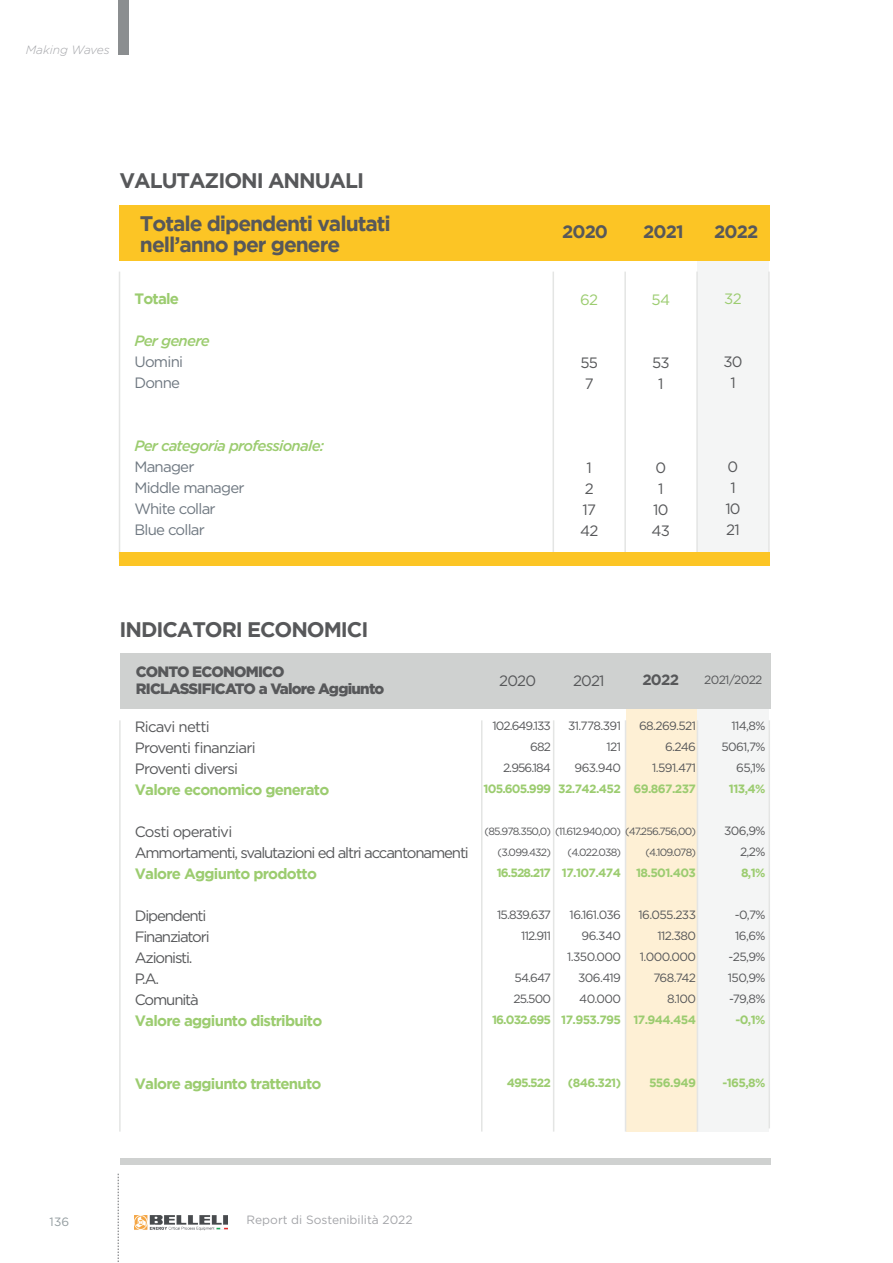
<style>
.page{position:relative;width:893px;height:1263px;background:#fff}
.page>*{position:absolute;margin:0;border:0;box-sizing:border-box;transform-origin:0 0}
.t1{font:700 21px/21px "Gotham";letter-spacing:-.05em;color:#57585a}
.t2{font:700 18px "Gotham";letter-spacing:-.05em;color:#57585a}
.t3{font:15px/21px "Gotham";letter-spacing:-.075em;color:#57585a}
.t4{font:700 15px "Gotham";letter-spacing:-.05em;color:#9ccc70}
.t5{font:15px/21px "Gotham";letter-spacing:-.05em;color:#6f7881}
.t6{font:15px/21px "Gotham";letter-spacing:-.05em;color:#57585a}
.t7{font:900 15px/16.5px "Gotham";letter-spacing:-.05em;color:#57585a}
.t8{font:italic 500 15px "Gotham";letter-spacing:-.05em;color:#9ccc70}
.t9{font:15px/21px "Gotham";color:#57585a;text-align:center}
.t10{font:15px "Gotham";color:#9ccc70}
.t11{font:700 15px "Gotham";color:#57585a}
.t12{font:15px "Gotham";color:#9ccc70}
.t13{font:12px/21px "Gotham";letter-spacing:-.05em;color:#57585a;text-align:right}
.t14{font:700 12px "Gotham";letter-spacing:-.05em;color:#9ccc70}
.t15{font:12px/21px "Gotham";letter-spacing:-.075em;color:#57585a;text-align:right}
.t16{font:12px "Gotham";color:#a4a5a9}
.t17{font:italic 300 12px "Gotham";color:#a4a5a9}
.t18{font:700 12px "Gotham";letter-spacing:-.075em;color:#9ccc70}
.t19{font:12px "Gotham";color:#949da0}
.t20{font:10.5px/21px "Gotham";letter-spacing:-.075em;color:#57585a}
</style>
<div class="page">
<svg style="left:118px;top:1174px;width:1px;height:88px"></svg>
<div style="left:118px;top:0;width:11px;height:54px;background:#8b8e90"></div>
<img style="left:135px;top:1216px;width:92px;height:14px">
<div style="left:626px;top:709px;width:71px;height:422px;background:#fef0d5"></div>
<div style="left:697px;top:225px;width:72px;height:340px;background:#f4f5f5"></div>
<div style="left:697px;top:709px;width:72px;height:422px;background:#f4f5f5"></div>
<div style="left:120px;top:205px;width:650px;height:55px;background:#fcc525"></div>
<hr style="left:119px;top:272px;width:1px;height:287px;background:#e4e5e4">
<hr style="left:552px;top:272px;width:2px;height:287px;background:#e4e5e4">
<hr style="left:624px;top:272px;width:2px;height:287px;background:#e4e5e4">
<hr style="left:768px;top:272px;width:2px;height:287px;background:#e4e5e4">
<hr style="left:696px;top:272px;width:2px;height:287px;background:#e4e5e4">
<div style="left:120px;top:654px;width:650px;height:55px;background:#cfd1d0"></div>
<hr style="left:119px;top:720px;width:2px;height:411px;background:#e4e5e4">
<hr style="left:553px;top:720px;width:1px;height:411px;background:#e4e5e4">
<hr style="left:625px;top:720px;width:1px;height:411px;background:#e4e5e4">
<hr style="left:481px;top:720px;width:1px;height:411px;background:#e4e5e4">
<hr style="left:768px;top:720px;width:2px;height:408px;background:#e4e5e4">
<hr style="left:697px;top:720px;width:1px;height:411px;background:#e4e5e4">
<div style="left:120px;top:552px;width:650px;height:13px;background:#fcc525"></div>
<div style="left:120px;top:1158px;width:650px;height:6px;background:#cfd1d0"></div>
<p class="t17" style="left:26px;top:42px;width:86px">Making Waves</p>
<h1 class="t1" style="left:120px;top:170px;width:246px">VALUTAZIONI ANNUALI</h1>
<h1 class="t1" style="left:140px;top:212px;width:252px">Totale dipendenti valutati nell’anno per genere</h1>
<p class="t4" style="left:134px;top:290px;width:46px">Totale</p>
<p class="t8" style="left:134px;top:332px;width:77px">Per genere</p>
<p class="t5" style="left:134px;top:350px;width:50px">Uomini<br>Donne</p>
<p class="t8" style="left:134px;top:437px;width:191px">Per categoria professionale:</p>
<p class="t5" style="left:134px;top:455px;width:112px">Manager<br>Middle manager<br>White collar<br>Blue collar</p>
<h2 class="t2" style="left:562px;top:222px;width:48px">2020</h2>
<h2 class="t2" style="left:643px;top:222px;width:42px">2021</h2>
<h2 class="t2" style="left:714px;top:222px;width:46px">2022</h2>
<p class="t10" style="left:580px;top:290px;width:19px">62</p>
<p class="t10" style="left:652px;top:290px;width:20px">54</p>
<p class="t12" style="left:724px;top:290px;width:19px">32</p>
<p class="t3" style="left:580px;top:351px;width:19px">55<br>7</p>
<p class="t3" style="left:652px;top:351px;width:19px;text-align:center">53<br>1</p>
<p class="t9" style="left:723px;top:350px;width:21px">30<br>1</p>
<p class="t3" style="left:580px;top:456px;width:20px;text-align:center">1<br>2<br>17<br>42</p>
<p class="t3" style="left:652px;top:456px;width:20px;text-align:center">0<br>1<br>10<br>43</p>
<p class="t9" style="left:725px;top:455px;width:17px">0<br>1<br>10<br>21</p>
<h1 class="t1" style="left:120px;top:618px;width:250px">INDICATORI ECONOMICI</h1>
<p class="t7" style="left:136px;top:663px;width:250px">CONTO ECONOMICO<br>RICLASSIFICATO a Valore Aggiunto</p>
<p class="t6" style="left:135px;top:716px;width:122px">Ricavi netti<br>Proventi finanziari<br>Proventi diversi</p>
<p class="t4" style="left:135px;top:781px;width:196px">Valore economico generato</p>
<p class="t3" style="left:135px;top:821px;width:336px">Costi operativi<br>Ammortamenti, svalutazioni ed altri accantonamenti</p>
<p class="t4" style="left:135px;top:865px;width:184px">Valore Aggiunto prodotto</p>
<p class="t3" style="left:135px;top:905px;width:77px">Dipendenti<br>Finanziatori<br>Azionisti.<br>P.A.<br>Comunità</p>
<p class="t4" style="left:135px;top:1012px;width:189px">Valore aggiunto distribuito</p>
<p class="t3" style="left:499px;top:670px;width:39px">2020</p>
<p class="t3" style="left:573px;top:670px;width:33px">2021</p>
<p class="t11" style="left:642px;top:671px;width:38px">2022</p>
<p class="t13" style="left:704px;top:668px;width:60px">2021/2022</p>
<p class="t15" style="left:492px;top:715px;width:60px">102.649.133<br>682<br>2.956.184</p>
<p class="t18" style="left:484px;top:782px;width:69px">105.605.999</p>
<p class="t20" style="left:498px;top:820px;width:200px;text-indent:-13px">(85.978.350,0) (11.612.940,00) (47.256.756,00) (3.099.432)</p>
<p class="t14" style="left:497px;top:866px;width:56px">16.528.217</p>
<p class="t15" style="left:497px;top:904px;width:55px">15.839.637<br>112.911</p>
<p class="t15" style="left:513px;top:967px;width:39px;text-align:left">54.647<br>25.500</p>
<p class="t14" style="left:492px;top:1013px;width:60px">16.032.695</p>
<p class="t13" style="left:568px;top:715px;width:54px">31.778.391<br>121<br>963.940</p>
<p class="t14" style="left:558px;top:782px;width:64px">32.742.452</p>
<p class="t13" style="left:639px;top:715px;width:58px">68.269.521<br>6.246<br>1.591.471</p>
<p class="t14" style="left:633px;top:782px;width:64px">69.867.237</p>
<p class="t20" style="left:568px;top:841px;width:55px">(4.022.038)</p>
<p class="t14" style="left:562px;top:866px;width:61px">17.107.474</p>
<p class="t13" style="left:567px;top:904px;width:55px">16.161.036<br>96.340<br>1.350.000<br>306.419<br>40.000</p>
<p class="t14" style="left:561px;top:1013px;width:61px">17.953.795</p>
<p class="t20" style="left:645px;top:841px;width:52px">(4.109.078)</p>
<p class="t14" style="left:636px;top:866px;width:61px">18.501.403</p>
<p class="t13" style="left:639px;top:904px;width:59px">16.055.233<br>112.380<br>1.000.000<br>768.742<br>8.100</p>
<p class="t14" style="left:633px;top:1013px;width:64px">17.944.454</p>
<p class="t13" style="left:721px;top:715px;width:46px">114,8%<br>5061,7%<br>65,1%</p>
<p class="t14" style="left:729px;top:782px;width:38px">113,4%</p>
<p class="t13" style="left:724px;top:820px;width:43px">306,9%<br>2,2%</p>
<p class="t14" style="left:741px;top:866px;width:26px">8,1%</p>
<p class="t13" style="left:728px;top:904px;width:39px">-0,7%<br>16,6% -25,9%<br>150,9% -79,8%</p>
<p class="t14" style="left:735px;top:1013px;width:32px">-0,1%</p>
<p class="t4" style="left:135px;top:1075px;width:188px">Valore aggiunto trattenuto</p>
<p class="t14" style="left:507px;top:1076px;width:46px">495.522</p>
<p class="t14" style="left:568px;top:1076px;width:55px">(846.321)</p>
<p class="t14" style="left:649px;top:1076px;width:49px">556.949</p>
<p class="t14" style="left:722px;top:1076px;width:45px">-165,8%</p>
<p class="t19" style="left:50px;top:1213px;width:21px">136</p>
<p class="t16" style="left:247px;top:1212px;width:167px">Report di Sostenibilità 2022</p>
</div>
